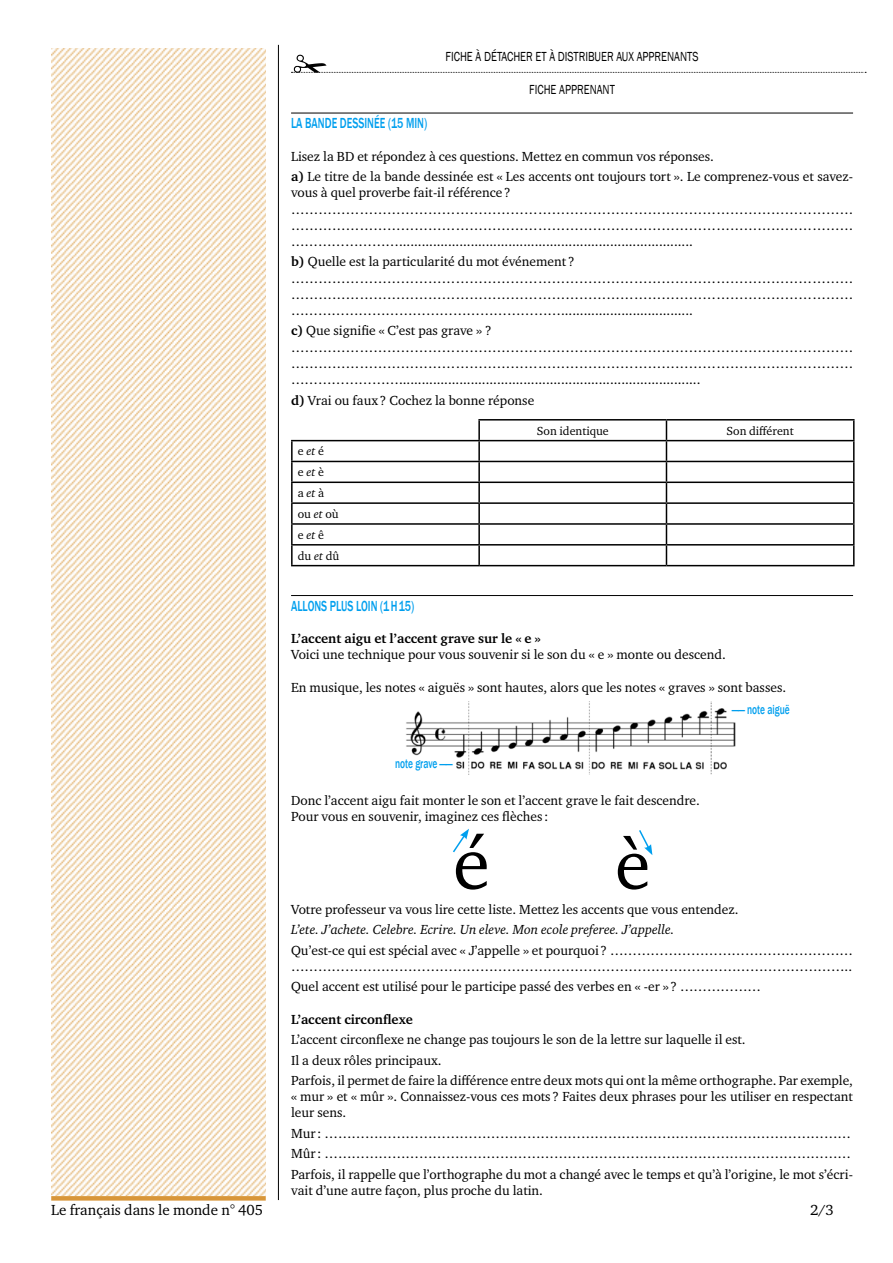
<style>
.page{position:relative;width:893px;height:1263px;background:#fff}
.page>*{position:absolute;margin:0;border:0;box-sizing:border-box;transform-origin:0 0}
.t1{font:75px "Charter ITC Std";color:#000}
.t2{font:72px "Charter ITC Std";color:#000}
.t3{font:500 15px "Franklin Gothic";color:#009fee;scale:.7 1}
.t4{font:15px "Charter ITC Std";color:#000}
.t5{font:13.5px/16.2px "Charter ITC Std";color:#000}
.t6{font:italic 13.5px "Charter ITC Std";color:#000}
.t7{font:13.5px "Franklin Gothic";color:#000;scale:.8 1}
.t8{font:700 13.5px "Charter ITC Std";color:#000}
.t9{font:500 13.5px "Franklin Gothic";color:#009fee;scale:.7 1}
.t10{font:12px/20.9px "Charter ITC Std";color:#000}
.s1{font-weight:700}
.s2{font-style:italic}
</style>
<div class="page">
<hr style="left:278px;top:45px;width:1px;height:1155px;background:#000">
<svg style="left:51px;top:1196px;width:215px;height:4px"></svg>
<img style="left:51px;top:48px;width:215px;height:1147px">
<hr style="left:291px;top:113px;width:562px;height:1px;background:#000">
<hr style="left:291px;top:595px;width:562px;height:1px;background:#000">
<hr style="left:478px;top:419px;width:188px;height:1px;background:#000">
<hr style="left:478px;top:420px;width:2px;height:20px;background:#000">
<hr style="left:666px;top:419px;width:188px;height:1px;background:#000">
<hr style="left:291px;top:440px;width:188px;height:1px;background:#000">
<hr style="left:291px;top:441px;width:2px;height:20px;background:#000">
<hr style="left:479px;top:440px;width:187px;height:1px;background:#000">
<hr style="left:478px;top:441px;width:2px;height:20px;background:#000">
<hr style="left:666px;top:440px;width:188px;height:1px;background:#000">
<hr style="left:291px;top:461px;width:188px;height:1px;background:#000">
<hr style="left:479px;top:461px;width:187px;height:1px;background:#000">
<hr style="left:666px;top:461px;width:188px;height:1px;background:#000">
<hr style="left:291px;top:481px;width:188px;height:2px;background:#000">
<hr style="left:479px;top:481px;width:187px;height:2px;background:#000">
<hr style="left:666px;top:481px;width:188px;height:2px;background:#000">
<hr style="left:291px;top:502px;width:188px;height:2px;background:#000">
<hr style="left:479px;top:502px;width:187px;height:2px;background:#000">
<hr style="left:666px;top:502px;width:188px;height:2px;background:#000">
<hr style="left:291px;top:523px;width:188px;height:2px;background:#000">
<svg style="left:291px;top:462px;width:2px;height:82px"></svg>
<hr style="left:479px;top:523px;width:187px;height:2px;background:#000">
<svg style="left:478px;top:462px;width:2px;height:82px"></svg>
<hr style="left:666px;top:523px;width:188px;height:2px;background:#000">
<hr style="left:291px;top:544px;width:188px;height:1px;background:#000">
<hr style="left:291px;top:545px;width:2px;height:20px;background:#000">
<hr style="left:479px;top:544px;width:187px;height:1px;background:#000">
<hr style="left:478px;top:545px;width:2px;height:20px;background:#000">
<hr style="left:666px;top:544px;width:188px;height:1px;background:#000">
<svg style="left:666px;top:420px;width:1px;height:145px"></svg>
<svg style="left:853px;top:420px;width:1px;height:145px"></svg>
<hr style="left:291px;top:565px;width:188px;height:1px;background:#000">
<hr style="left:479px;top:565px;width:187px;height:1px;background:#000">
<hr style="left:666px;top:565px;width:188px;height:1px;background:#000">
<svg style="left:291px;top:55px;width:575px;height:18px"></svg>
<img style="left:406px;top:702px;width:330px;height:72px">
<svg style="left:453px;top:829px;width:16px;height:24px"></svg>
<svg style="left:639px;top:830px;width:13px;height:25px"></svg>
<p class="t7" style="left:446px;top:48px;width:15px">FICHE</p>
<p class="t7" style="left:476px;top:48px;width:36px">À DÉTACHER</p>
<p class="t7" style="left:536px;top:48px;width:44px">ET À DISTRI</p>
<p class="t7" style="left:588px;top:48px;width:92px">BUER AUX APPRENANTS</p>
<p class="t7" style="left:529px;top:81px;width:109px">FICHE APPRENANT</p>
<p class="t3" style="left:291px;top:114px;width:88px">LA BAN DE DESSIN</p>
<p class="t3" style="left:374px;top:114px;width:77px">ÉE (15 MIN)</p>
<p class="t5" style="left:291px;top:146px;width:563px;line-height:20.4px">Lisez la BD et répondez à ces questions. Mettez en commun vos réponses.<br><span class="s1">a)</span> Le titre de la bande dessinée est « Les accents ont toujours tort ». Le comprenez-vous et savez-</p>
<p class="t5" style="left:291px;top:184px;width:564px">vous à quel proverbe fait-il référence ? …………………………………………………………………………………………………………… …………………………………………………………………………………………………………… ……………………..............................................................................</p>
<p class="t5" style="left:291px;top:253px;width:564px"><span class="s1">b)</span> Quelle est la particularité du mot événement ? …………………………………………………………………………………………………………… …………………………………………………………………………………………………………… ……………………………………………………...................................</p>
<p class="t5" style="left:291px;top:323px;width:564px"><span class="s1">c)</span> Que signifie « C’est pas grave » ? …………………………………………………………………………………………………………… …………………………………………………………………………………………………………… ……………………................................................................................</p>
<p class="t5" style="left:291px;top:392px;width:245px"><span class="s1">d)</span> Vrai ou faux? Cochez la bonne réponse</p>
<p class="t10" style="left:537px;top:420px;width:73px">Son identique</p>
<p class="t10" style="left:726px;top:420px;width:69px">Son différent</p>
<p class="t10" style="left:298px;top:441px;width:43px">e <span class="s2">et</span> é<br>e <span class="s2">et</span> è<br>a <span class="s2">et</span> à ou <span class="s2">et</span> où e <span class="s2">et</span> ê du <span class="s2">et</span> dû</p>
<p class="t3" style="left:291px;top:596px;width:10px">ALLONS</p>
<p class="t3" style="left:330px;top:596px;width:46px">PLUS LOIN</p>
<p class="t3" style="left:380px;top:596px;width:50px">(1H15)</p>
<p class="t8" style="left:291px;top:630px;width:251px">L’accent aigu et l’accent grave sur le « e »</p>
<p class="t5" style="left:291px;top:646px;width:436px">Voici une technique pour vous souvenir si le son du « e » monte ou descend.</p>
<p class="t5" style="left:291px;top:679px;width:497px">En musique, les notes « aiguës » sont hautes, alors que les notes « graves » sont basses.</p>
<p class="t9" style="left:395px;top:755px;width:83px">NOTE GRAVE ——</p>
<p class="t9" style="left:732px;top:701px;width:84px">—— NOTE AIGUË</p>
<p class="t5" style="left:291px;top:792px;width:410px">Donc l’accent aigu fait monter le son et l’accent grave le fait descendre.<br>Pour vous en souvenir, imaginez ces flèches :</p>
<h1 class="t1" style="left:453px;top:816px;width:38px">é</h1>
<h2 class="t2" style="left:615px;top:819px;width:37px">è</h2>
<p class="t5" style="left:291px;top:901px;width:449px">Votre professeur va vous lire cette liste. Mettez les accents que vous entendez.</p>
<p class="t6" style="left:291px;top:921px;width:385px">L’ete. J’achete. Celebre. Ecrire. Un eleve. Mon ecole preferee. J’appelle.</p>
<p class="t5" style="left:291px;top:941px;width:563px">Qu’est-ce qui est spécial avec « J’appelle » et pourquoi ? ……………………………………………… ……………………………………………………………………………………………………………..</p>
<p class="t5" style="left:291px;top:978px;width:471px">Quel accent est utilisé pour le participe passé des verbes en « -er » ? ………………</p>
<p class="t8" style="left:291px;top:1011px;width:123px">L’accent circonflexe</p>
<p class="t5" style="left:291px;top:1029px;width:563px;line-height:20.4px">L’accent circonflexe ne change pas toujours le son de la lettre sur laquelle il est.<br>Il a deux rôles principaux.<br>Parfois, il permet de faire la différence entre deux mots qui ont la même orthographe. Par exemple,</p>
<p class="t5" style="left:291px;top:1088px;width:563px">« mur » et « mûr ». Connaissez-vous ces mots ? Faites deux phrases pour les utiliser en respectant leur sens.</p>
<p class="t5" style="left:291px;top:1123px;width:563px;line-height:20.4px">Mur: ………………………………………………………………………………………………………<br>Mûr: ………………………………………………………………………………………………………<br>Parfois, il rappelle que l’orthographe du mot a changé avec le temps et qu’à l’origine, le mot s’écri-</p>
<p class="t5" style="left:291px;top:1182px;width:254px">vait d’une autre façon, plus proche du latin.</p>
<p class="t4" style="left:51px;top:1201px;width:214px">Le français dans le monde n° 405</p>
<p class="t4" style="left:810px;top:1200px;width:25px">2/3</p>
</div>
